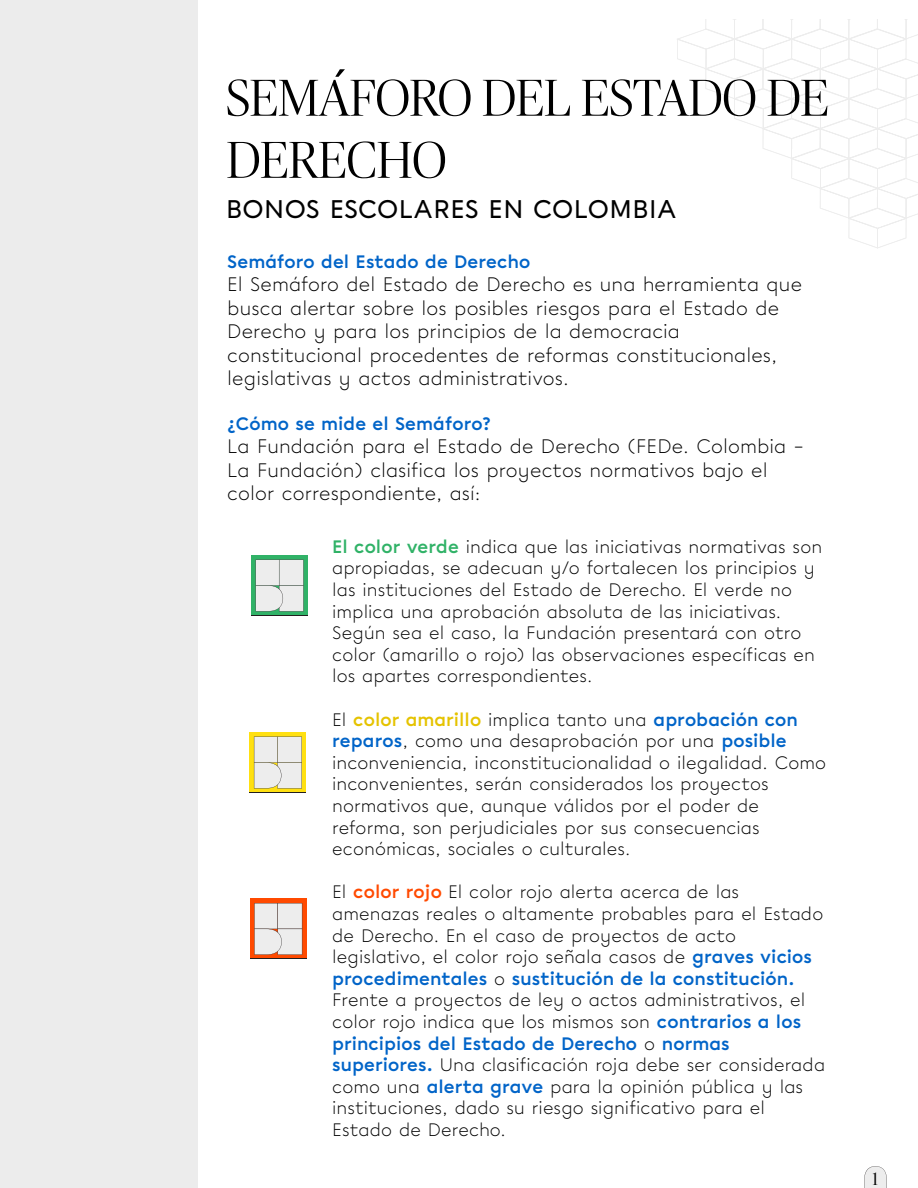
<style>
.page{position:relative;width:918px;height:1188px;background:#fff}
.page>*{position:absolute;margin:0;border:0;box-sizing:border-box;transform-origin:0 0}
.t1{font:52.5px "Myriad Pro";color:#000}
.t2{font:300 51.75px/62.1px "Publico Banner Web";color:#000}
.t3{font:500 25.5px "Chromatica";letter-spacing:.02em;color:#000}
.t4{font:300 19.5px/23.4px "Chromatica";letter-spacing:.005em;color:#000}
.t5{font:300 18px/21.6px "Chromatica";letter-spacing:.005em;color:#000}
.t6{font:700 18px "Chromatica";letter-spacing:.01em;color:#0164c8}
.t7{font:300 18px "Publico Banner Web";color:#000}
.s1{font-weight:700;color:#30b267}
.s2{font-weight:700;color:#e5c300}
.s3{font-weight:700;color:#0164c8}
.s4{font-weight:700;color:#ff4a00}
</style>
<div class="page">
<div style="left:0;top:0;width:198px;height:1188px;background:#ececec"></div>
<svg style="left:250px;top:732px;width:56px;height:60px"></svg>
<svg style="left:254px;top:737px;width:48px;height:51px;background:#e6e6e3"></svg>
<hr style="left:250px;top:792px;width:56px;height:1px;background:#221f1f">
<svg style="left:251px;top:555px;width:57px;height:60px"></svg>
<svg style="left:256px;top:560px;width:48px;height:51px;background:#e4e6e5"></svg>
<hr style="left:251px;top:615px;width:57px;height:1px;background:#221f1f">
<div style="left:250px;top:899px;width:56px;height:60px;background:#ff4a00"></div>
<hr style="left:250px;top:959px;width:57px;height:1px;background:#221f1f">
<svg style="left:254px;top:903px;width:48px;height:52px;background:#e4e1df"></svg>
<svg style="left:677px;top:20px;width:241px;height:228px"></svg>
<svg style="left:864px;top:1166px;width:23px;height:22px"></svg>
<h1 class="t1" style="left:330px;top:56px;width:17px">´</h1>
<h2 class="t2" style="left:227px;top:70px;width:604px">SEMAFORO DEL ESTADO DE<br>DERECHO</h2>
<h3 class="t3" style="left:226px;top:197px;width:452px">BONOS ESCOLARES EN COLOMBIA</h3>
<p class="t6" style="left:227px;top:250px;width:304px">Semáforo del Estado de Derecho</p>
<p class="t4" style="left:227px;top:273px;width:576px">El Semáforo del Estado de Derecho es una herramienta que busca alertar sobre los posibles riesgos para el Estado de Derecho y para los principios de la democracia constitucional procedentes de reformas constitucionales, legislativas y actos administrativos.</p>
<p class="t6" style="left:227px;top:412px;width:265px">¿Cómo se mide el Semáforo?</p>
<p class="t4" style="left:227px;top:435px;width:578px">La Fundación para el Estado de Derecho (FEDe. Colombia –<br>La Fundación) clasifica los proyectos normativos bajo el color correspondiente, así:</p>
<p class="t5" style="left:332px;top:536px;width:491px"><span class="s1">El color verde</span> indica que las iniciativas normativas son apropiadas, se adecuan y/o fortalecen los principios y las instituciones del Estado de Derecho. El verde no implica una aprobación absoluta de las iniciativas.<br>Según sea el caso, la Fundación presentará con otro color (amarillo o rojo) las observaciones específicas en los apartes correspondientes.</p>
<p class="t5" style="left:332px;top:709px;width:495px">El <span class="s2">color amarillo</span> implica tanto una <span class="s3">aprobación con reparos</span>, como una desaprobación por una <span class="s3">posible </span>inconveniencia, inconstitucionalidad o ilegalidad. Como inconvenientes, serán considerados los proyectos normativos que, aunque válidos por el poder de reforma, son perjudiciales por sus consecuencias económicas, sociales o culturales.</p>
<p class="t5" style="left:332px;top:881px;width:494px">El <span class="s4">color rojo</span> El color rojo alerta acerca de las amenazas reales o altamente probables para el Estado de Derecho. En el caso de proyectos de acto legislativo, el color rojo señala casos de <span class="s3">graves vicios procedimentales</span> o <span class="s3">sustitución de la constitución.<br></span>Frente a proyectos de ley o actos administrativos, el color rojo indica que los mismos son <span class="s3">contrarios a los principios del Estado de Derecho</span> o <span class="s3">normas superiores.</span> Una clasificación roja debe ser considerada como una <span class="s3">alerta grave</span> para la opinión pública y las instituciones, dado su riesgo significativo para el Estado de Derecho.</p>
<p class="t7" style="left:873px;top:1171px;width:7px">1</p>
</div>
